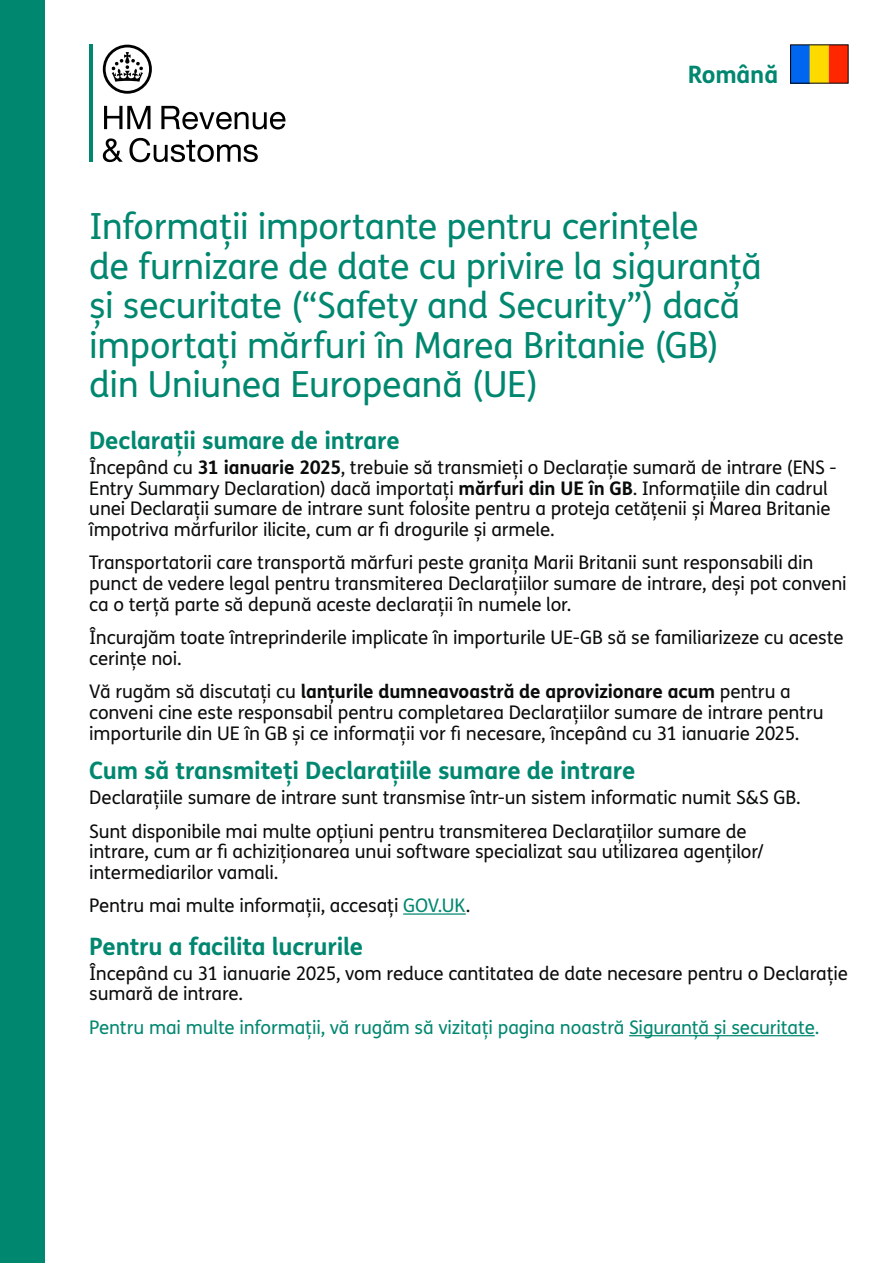
<style>
.page{position:relative;width:893px;height:1263px;background:#fff}
.page>*{position:absolute;margin:0;border:0;box-sizing:border-box;transform-origin:0 0}
.Heading_VI{font:36px/39.6px "FS Me Pro";letter-spacing:-.01em;color:#00876f}
.Subhead_VI{font:700 24px "FS Me Pro";letter-spacing:-.01em;color:#00876f}
._3_-_Language{font:700 24px "FS Me Pro";letter-spacing:-.01em;color:#00876f}
.Bodycopy_VI{font:18.75px/20.7px "FS Me Pro";letter-spacing:-.01em;color:#0a0c0c}
.Bodycopy_VI-2{font:18.75px "FS Me Pro";letter-spacing:-.005em;color:#00876f}
.s1{font-weight:700}
.s2{color:#00876f}
</style>
<div class="page">
<div style="left:0;top:0;width:45px;height:1263px;background:#00876f"></div>
<svg style="left:103px;top:45px;width:49px;height:49px"></svg>
<svg style="left:104px;top:106px;width:46px;height:23px"></svg>
<svg style="left:161px;top:106px;width:125px;height:23px"></svg>
<svg style="left:103px;top:138px;width:20px;height:24px"></svg>
<svg style="left:129px;top:138px;width:129px;height:24px"></svg>
<hr style="left:89px;top:45px;width:3px;height:117px;background:#00876f">
<hr style="left:403px;top:913px;width:63px;height:2px;background:#00876f">
<hr style="left:629px;top:1035px;width:186px;height:1px;background:#00876f">
<svg style="left:790px;top:44px;width:58px;height:40px;background:#9f714b"></svg>
<p class="_3_-_Language" style="left:688px;top:56px;width:92px">Română</p>
<h1 class="Heading_VI" style="left:89px;top:206px;width:674px">Informații importante pentru cerințele<br>de furnizare de date cu privire la siguranță și securitate (“Safety and Security”) dacă importați mărfuri în Marea Britanie (GB) din Uniunea Europeană (UE)</h1>
<p class="Subhead_VI" style="left:89px;top:422px;width:312px">Declarații sumare de intrare</p>
<p class="Bodycopy_VI" style="left:89px;top:457px;width:749px">Începând cu <span class="s1">31 ianuarie 2025</span>, trebuie să transmieți o Declarație sumară de intrare (ENS - Entry Summary Declaration) dacă importați <span class="s1">mărfuri din UE în GB</span>. Informațiile din cadrul unei Declarații sumare de intrare sunt folosite pentru a proteja cetățenii și Marea Britanie împotriva mărfurilor ilicite, cum ar fi drogurile și armele.</p>
<p class="Bodycopy_VI" style="left:89px;top:552px;width:759px">Transportatorii care transportă mărfuri peste granița Marii Britanii sunt responsabili din punct de vedere legal pentru transmiterea Declarațiilor sumare de intrare, deși pot conveni ca o terță parte să depună aceste declarații în numele lor.</p>
<p class="Bodycopy_VI" style="left:89px;top:627px;width:756px">Încurajăm toate întreprinderile implicate în importurile UE-GB să se familiarizeze cu aceste cerințe noi.</p>
<p class="Bodycopy_VI" style="left:89px;top:681px;width:736px">Vă rugăm să discutați cu <span class="s1">lanțurile dumneavoastră de aprovizionare acum</span> pentru a conveni cine este responsabil pentru completarea Declarațiilor sumare de intrare pentru importurile din UE în GB și ce informații vor fi necesare, începând cu 31 ianuarie 2025.</p>
<p class="Subhead_VI" style="left:89px;top:752px;width:548px">Cum să transmiteți Declarațiile sumare de intrare</p>
<p class="Bodycopy_VI" style="left:89px;top:787px;width:713px">Declarațiile sumare de intrare sunt transmise într-un sistem informatic numit S&amp;S GB.</p>
<p class="Bodycopy_VI" style="left:89px;top:820px;width:676px">Sunt disponibile mai multe opțiuni pentru transmiterea Declarațiilor sumare de intrare, cum ar fi achiziționarea unui software specializat sau utilizarea agenților/ intermediarilor vamali.</p>
<p class="Bodycopy_VI" style="left:89px;top:895px;width:383px">Pentru mai multe informații, accesați <span class="s2">GOV.UK</span>.</p>
<p class="Subhead_VI" style="left:89px;top:928px;width:275px">Pentru a facilita lucrurile</p>
<p class="Bodycopy_VI" style="left:89px;top:962px;width:760px">Începând cu 31 ianuarie 2025, vom reduce cantitatea de date necesare pentru o Declarație sumară de intrare.</p>
<p class="Bodycopy_VI-2" style="left:89px;top:1014px;width:731px">Pentru mai multe informații, vă rugăm să vizitați pagina noastră Siguranță și securitate.</p>
</div>
